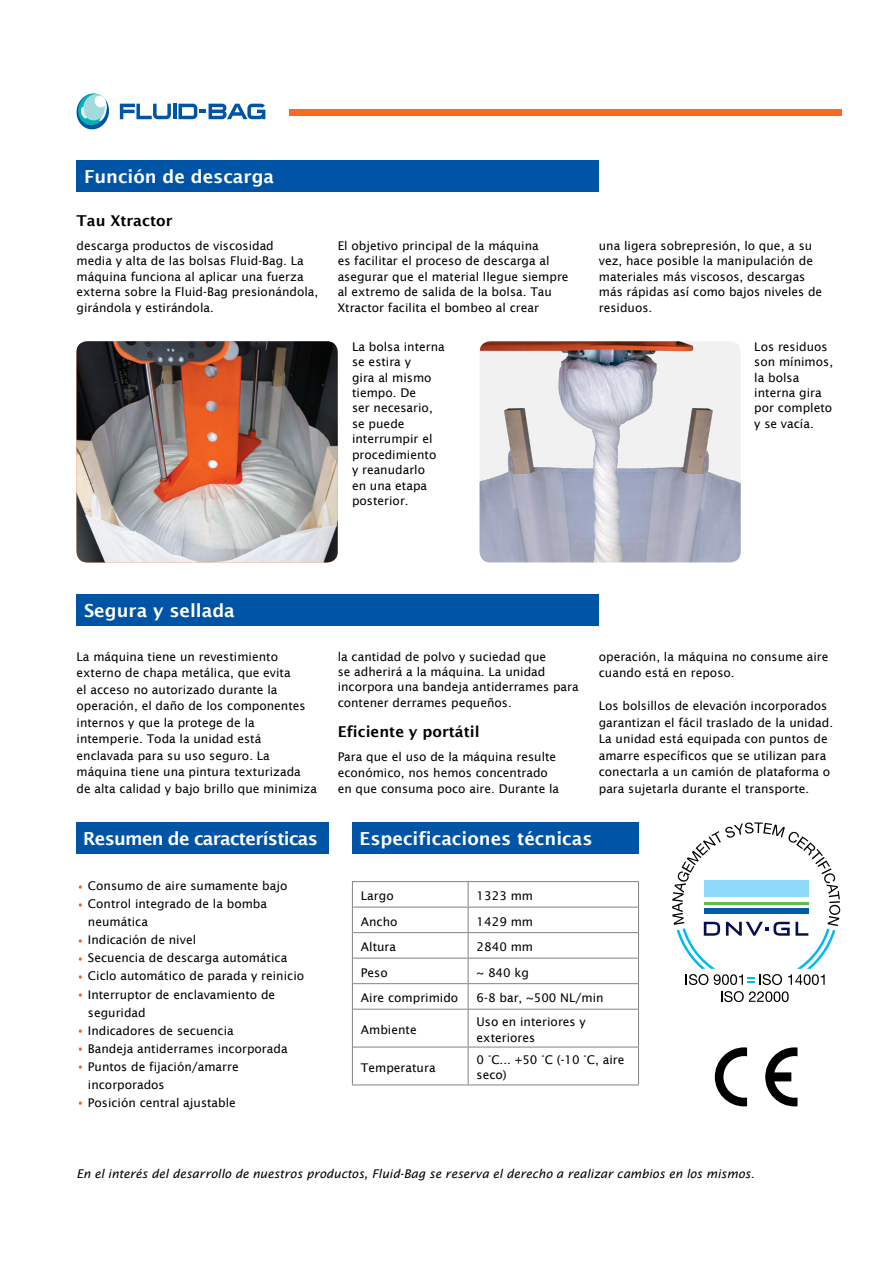
<style>
.page{position:relative;width:893px;height:1263px;background:#fff}
.page>*{position:absolute;margin:0;border:0;box-sizing:border-box;transform-origin:0 0}
.t1{font:600 18px "Lucida Sans";color:#fff}
.t2{font:600 18px "Lucida Sans";letter-spacing:-.04em;color:#fff}
.t3{font:600 15px "Lucida Sans";color:#000}
.t4{font:12px/15.5px "Lucida Sans";color:#000}
.t5{font:italic 12px "Lucida Sans";color:#000}
.s1{color:#f36c21}
</style>
<div class="page">
<svg style="left:76px;top:93px;width:33px;height:37px"></svg>
<svg style="left:120px;top:104px;width:51px;height:15px"></svg>
<hr style="left:173px;top:104px;width:3px;height:15px;background:#0054a6">
<svg style="left:178px;top:104px;width:87px;height:15px"></svg>
<div style="left:289px;top:110px;width:553px;height:6px;background:#f36c21"></div>
<div style="left:77px;top:161px;width:522px;height:31px;background:#0054a6"></div>
<div style="left:77px;top:822px;width:252px;height:32px;background:#0054a6"></div>
<div style="left:352px;top:822px;width:287px;height:32px;background:#0054a6"></div>
<hr style="left:352px;top:881px;width:116px;height:1px;background:#848383">
<hr style="left:468px;top:881px;width:171px;height:1px;background:#848383">
<hr style="left:353px;top:907px;width:115px;height:1px;background:#848383">
<hr style="left:468px;top:907px;width:171px;height:1px;background:#848383">
<hr style="left:353px;top:932px;width:115px;height:1px;background:#848383">
<hr style="left:468px;top:932px;width:171px;height:1px;background:#848383">
<hr style="left:353px;top:958px;width:115px;height:1px;background:#848383">
<hr style="left:468px;top:958px;width:171px;height:1px;background:#848383">
<hr style="left:353px;top:983px;width:115px;height:1px;background:#848383">
<hr style="left:468px;top:983px;width:171px;height:1px;background:#848383">
<svg style="left:468px;top:882px;width:1px;height:127px"></svg>
<svg style="left:638px;top:882px;width:1px;height:127px"></svg>
<hr style="left:353px;top:1009px;width:115px;height:1px;background:#848383">
<hr style="left:468px;top:1009px;width:171px;height:1px;background:#848383">
<hr style="left:468px;top:1009px;width:1px;height:38px;background:#848383">
<hr style="left:638px;top:1009px;width:1px;height:38px;background:#848383">
<hr style="left:353px;top:1047px;width:115px;height:1px;background:#848383">
<hr style="left:468px;top:1047px;width:171px;height:1px;background:#848383">
<hr style="left:468px;top:1047px;width:1px;height:37px;background:#848383">
<hr style="left:638px;top:1047px;width:1px;height:37px;background:#848383">
<hr style="left:352px;top:1084px;width:116px;height:1px;background:#848383">
<hr style="left:468px;top:1084px;width:171px;height:1px;background:#848383">
<svg style="left:352px;top:882px;width:1px;height:127px"></svg>
<hr style="left:352px;top:1009px;width:1px;height:38px;background:#848383">
<hr style="left:352px;top:1047px;width:1px;height:37px;background:#848383">
<div style="left:77px;top:594px;width:522px;height:32px;background:#0054a6"></div>
<svg style="left:672px;top:822px;width:168px;height:163px"></svg>
<svg style="left:721px;top:991px;width:68px;height:11px"></svg>
<svg style="left:715px;top:1047px;width:32px;height:59px"></svg>
<svg style="left:765px;top:1047px;width:32px;height:59px"></svg>
<img style="left:77px;top:341px;width:261px;height:221px">
<img style="left:480px;top:341px;width:261px;height:221px">
<svg style="left:78px;top:885px;width:4px;height:4px"></svg>
<svg style="left:78px;top:903px;width:4px;height:4px"></svg>
<svg style="left:78px;top:939px;width:4px;height:4px"></svg>
<svg style="left:78px;top:957px;width:4px;height:4px"></svg>
<svg style="left:78px;top:975px;width:4px;height:4px"></svg>
<svg style="left:78px;top:993px;width:4px;height:4px"></svg>
<svg style="left:78px;top:1029px;width:4px;height:4px"></svg>
<svg style="left:78px;top:1047px;width:4px;height:4px"></svg>
<svg style="left:78px;top:1065px;width:4px;height:4px"></svg>
<svg style="left:78px;top:1101px;width:4px;height:4px"></svg>
<h1 class="t1" style="left:84px;top:167px;width:192px">Función de descarga</h1>
<p class="t3" style="left:77px;top:212px;width:98px">Tau Xtractor</p>
<p class="t4" style="left:77px;top:238px;width:243px">descarga productos de viscosidad<br>media y alta de las bolsas Fluid-Bag. La máquina funciona al aplicar una fuerza externa sobre la Fluid-Bag presionándola, girándola y estirándola.</p>
<p class="t4" style="left:338px;top:238px;width:232px">El objetivo principal de la máquina<br>es facilitar el proceso de descarga al asegurar que el material llegue siempre al extremo de salida de la bolsa. Tau Xtractor facilita el bombeo al crear</p>
<p class="t4" style="left:599px;top:238px;width:225px">una ligera sobrepresión, lo que, a su vez, hace posible la manipulación de materiales más viscosos, descargas más rápidas así como bajos niveles de residuos.</p>
<p class="t4" style="left:352px;top:339px;width:94px">La bolsa interna se estira y<br>gira al mismo tiempo. De<br>ser necesario, se puede interrumpir el procedimiento y reanudarlo<br>en una etapa posterior.</p>
<p class="t4" style="left:754px;top:339px;width:80px">Los residuos son mínimos, la bolsa interna gira por completo y se vacía.</p>
<h1 class="t1" style="left:84px;top:600px;width:152px">Segura y sellada</h1>
<p class="t4" style="left:77px;top:648px;width:242px;line-height:16.5px">La máquina tiene un revestimiento externo de chapa metálica, que evita<br>el acceso no autorizado durante la operación, el daño de los componentes internos y que la protege de la intemperie. Toda la unidad está enclavada para su uso seguro. La máquina tiene una pintura texturizada de alta calidad y bajo brillo que minimiza</p>
<p class="t4" style="left:338px;top:648px;width:243px">la cantidad de polvo y suciedad que<br>se adherirá a la máquina. La unidad incorpora una bandeja antiderrames para contener derrames pequeños.</p>
<p class="t3" style="left:338px;top:723px;width:143px">Eficiente y portátil</p>
<p class="t4" style="left:338px;top:749px;width:223px;line-height:16px">Para que el uso de la máquina resulte económico, nos hemos concentrado en que consuma poco aire. Durante la</p>
<p class="t4" style="left:599px;top:648px;width:231px;line-height:16.5px">operación, la máquina no consume aire cuando está en reposo.</p>
<p class="t4" style="left:599px;top:697px;width:236px;line-height:16.5px">Los bolsillos de elevación incorporados garantizan el fácil traslado de la unidad.<br>La unidad está equipada con puntos de amarre específicos que se utilizan para conectarla a un camión de plataforma o para sujetarla durante el transporte.</p>
<h1 class="t2" style="left:83px;top:828px;width:236px">Resumen de características</h1>
<h1 class="t1" style="left:360px;top:828px;width:235px">Especificaciones técnicas</h1>
<p class="t4" style="left:77px;top:878px;width:212px"><span class="s1">•</span> Consumo de aire sumamente bajo</p>
<p class="t4" style="left:88px;top:895px;width:181px;line-height:18px;text-indent:-11px"><span class="s1">•</span> Control integrado de la bomba neumática</p>
<p class="t4" style="left:77px;top:932px;width:121px"><span class="s1">•</span> Indicación de nivel</p>
<p class="t4" style="left:77px;top:950px;width:212px"><span class="s1">•</span> Secuencia de descarga automática</p>
<p class="t4" style="left:77px;top:968px;width:229px"><span class="s1">•</span> Ciclo automático de parada y reinicio</p>
<p class="t4" style="left:88px;top:985px;width:189px;line-height:18px;text-indent:-11px"><span class="s1">•</span> Interruptor de enclavamiento de seguridad</p>
<p class="t4" style="left:77px;top:1022px;width:159px"><span class="s1">•</span> Indicadores de secuencia</p>
<p class="t4" style="left:77px;top:1040px;width:213px"><span class="s1">•</span> Bandeja antiderrames incorporada</p>
<p class="t4" style="left:88px;top:1057px;width:152px;line-height:18px;text-indent:-11px"><span class="s1">•</span> Puntos de fijación/amarre incorporados</p>
<p class="t4" style="left:77px;top:1094px;width:161px"><span class="s1">•</span> Posición central ajustable</p>
<p class="t4" style="left:361px;top:888px;width:34px">Largo</p>
<p class="t4" style="left:477px;top:888px;width:58px">1323 mm</p>
<p class="t4" style="left:361px;top:913px;width:38px">Ancho</p>
<p class="t4" style="left:477px;top:913px;width:58px">1429 mm</p>
<p class="t4" style="left:361px;top:939px;width:37px">Altura</p>
<p class="t4" style="left:477px;top:939px;width:58px">2840 mm</p>
<p class="t4" style="left:361px;top:964px;width:28px">Peso</p>
<p class="t4" style="left:477px;top:964px;width:54px">~ 840 kg</p>
<p class="t4" style="left:361px;top:990px;width:99px">Aire comprimido</p>
<p class="t4" style="left:477px;top:990px;width:128px">6-8 bar, ~500 NL/min</p>
<p class="t4" style="left:361px;top:1022px;width:57px">Ambiente</p>
<p class="t4" style="left:477px;top:1014px;width:111px">Uso en interiores y exteriores</p>
<p class="t4" style="left:361px;top:1060px;width:76px">Temperatura</p>
<p class="t4" style="left:477px;top:1052px;width:149px">0 °C... +50 °C (-10 °C, aire seco)</p>
<p class="t5" style="left:77px;top:1167px;width:679px">En el interés del desarrollo de nuestros productos, Fluid-Bag se reserva el derecho a realizar cambios en los mismos.</p>
</div>
